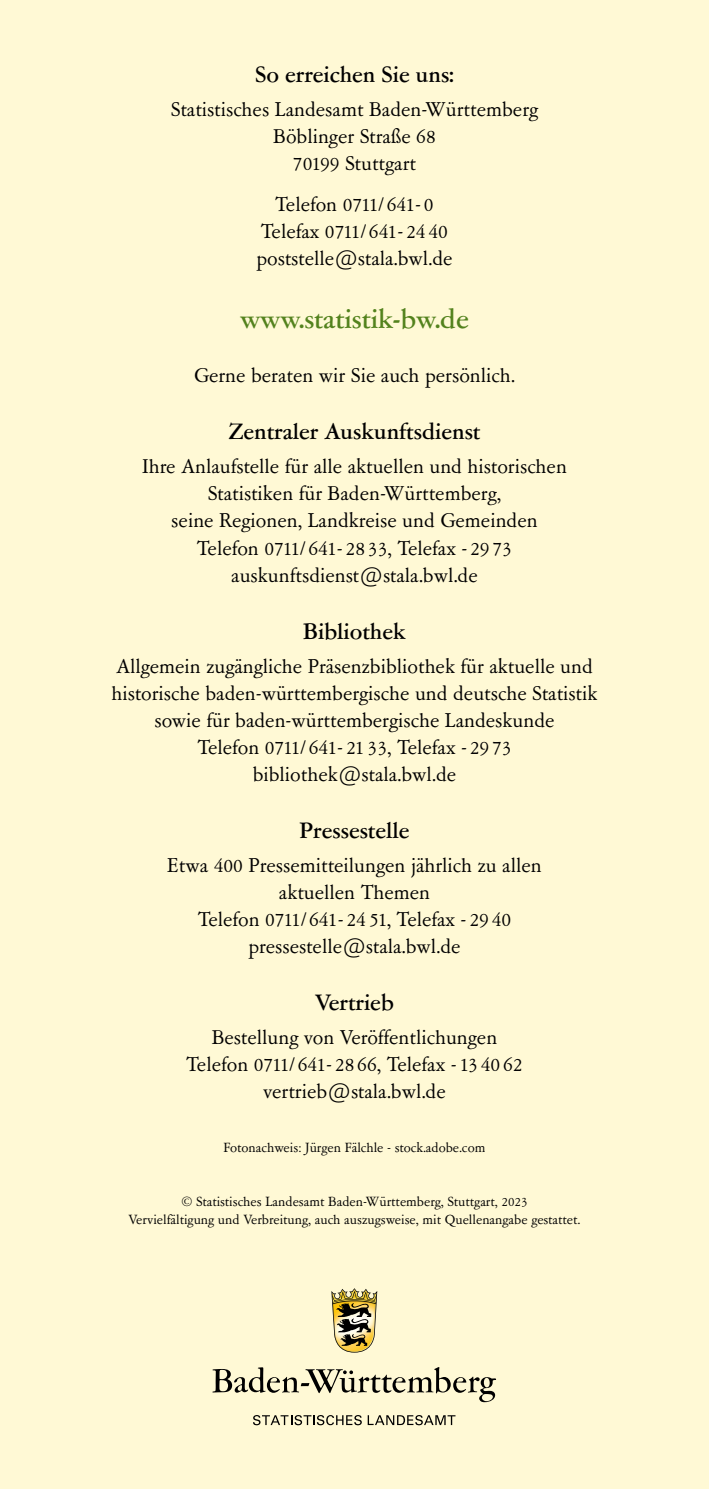
<style>
.page{position:relative;width:709px;height:1489px;background:#fff}
.page>*{position:absolute;margin:0;border:0;box-sizing:border-box;transform-origin:0 0}
.t1{font:500 30px "Garamont Amst SB";color:#53821d}
.t2{font:500 25px "Garamont Amst SB";color:#000}
.t3{font:22.5px/27px "Garamont Amst SB Rom";color:#000;text-align:center}
.t4{font:15px "Garamont Amst SB Rom";color:#000}
</style>
<div class="page">
<div style="left:0;top:0;width:709px;height:1488px;background:#fff9d5"></div>
<svg style="left:212px;top:1367px;width:284px;height:34px"></svg>
<img style="left:331px;top:1288px;width:46px;height:64px">
<svg style="left:253px;top:1415px;width:109px;height:10px"></svg>
<svg style="left:368px;top:1415px;width:87px;height:10px"></svg>
<p class="t2" style="left:255px;top:61px;width:200px">So erreichen Sie uns:</p>
<p class="t3" style="left:171px;top:97px;width:369px">Statistisches Landesamt Baden-Württemberg</p>
<p class="t3" style="left:273px;top:124px;width:164px">Böblinger Straße 68</p>
<p class="t3" style="left:293px;top:151px;width:125px">70199 Stuttgart</p>
<p class="t3" style="left:275px;top:192px;width:160px">Telefon 0711/ 641- 0</p>
<p class="t3" style="left:261px;top:219px;width:188px">Telefax 0711/ 641- 24 40</p>
<p class="t3" style="left:256px;top:246px;width:198px">poststelle@stala.bwl.de</p>
<p class="t1" style="left:240px;top:303px;width:230px">www.statistik-bw.de</p>
<p class="t3" style="left:194px;top:363px;width:322px">Gerne beraten wir Sie auch persönlich.</p>
<p class="t2" style="left:229px;top:419px;width:253px">Zentraler Auskunftsdienst</p>
<p class="t3" style="left:142px;top:454px;width:426px">Ihre Anlaufstelle für alle aktuellen und historischen<br>Statistiken für Baden-Württemberg,<br>seine Regionen, Landkreise und Gemeinden</p>
<p class="t3" style="left:197px;top:535px;width:316px">Telefon 0711/ 641- 28 33, Telefax - 29 73</p>
<p class="t3" style="left:231px;top:562px;width:248px">auskunftsdienst@stala.bwl.de</p>
<p class="t2" style="left:303px;top:618px;width:104px">Bibliothek</p>
<p class="t3" style="left:111px;top:653px;width:487px">Allgemein zugängliche Präsenzbibliothek für aktuelle und historische baden-württembergische und deutsche Statistik sowie für baden-württembergische Landeskunde</p>
<p class="t3" style="left:197px;top:734px;width:316px">Telefon 0711/ 641- 21 33, Telefax - 29 73</p>
<p class="t3" style="left:253px;top:761px;width:205px">bibliothek@stala.bwl.de</p>
<p class="t2" style="left:299px;top:817px;width:111px">Pressestelle</p>
<p class="t3" style="left:167px;top:852px;width:376px">Etwa 400 Pressemitteilungen jährlich zu allen aktuellen Themen</p>
<p class="t3" style="left:198px;top:906px;width:315px">Telefon 0711/ 641- 24 51, Telefax - 29 40</p>
<p class="t3" style="left:248px;top:933px;width:214px">pressestelle@stala.bwl.de</p>
<p class="t2" style="left:315px;top:989px;width:80px">Vertrieb</p>
<p class="t3" style="left:212px;top:1024px;width:287px">Bestellung von Veröffentlichungen</p>
<p class="t3" style="left:186px;top:1051px;width:338px">Telefon 0711/ 641- 28 66, Telefax - 13 40 62</p>
<p class="t3" style="left:263px;top:1078px;width:184px">vertrieb@stala.bwl.de</p>
<p class="t4" style="left:223px;top:1140px;width:263px">Fotonachweis: Jürgen Fälchle - stock.adobe.com</p>
<p class="t4" style="left:181px;top:1194px;width:347px">© Statistisches Landesamt Baden-Württemberg, Stuttgart, 2023</p>
<p class="t4" style="left:129px;top:1212px;width:453px">Vervielfältigung und Verbreitung, auch auszugsweise, mit Quellenangabe gestattet.</p>
</div>
